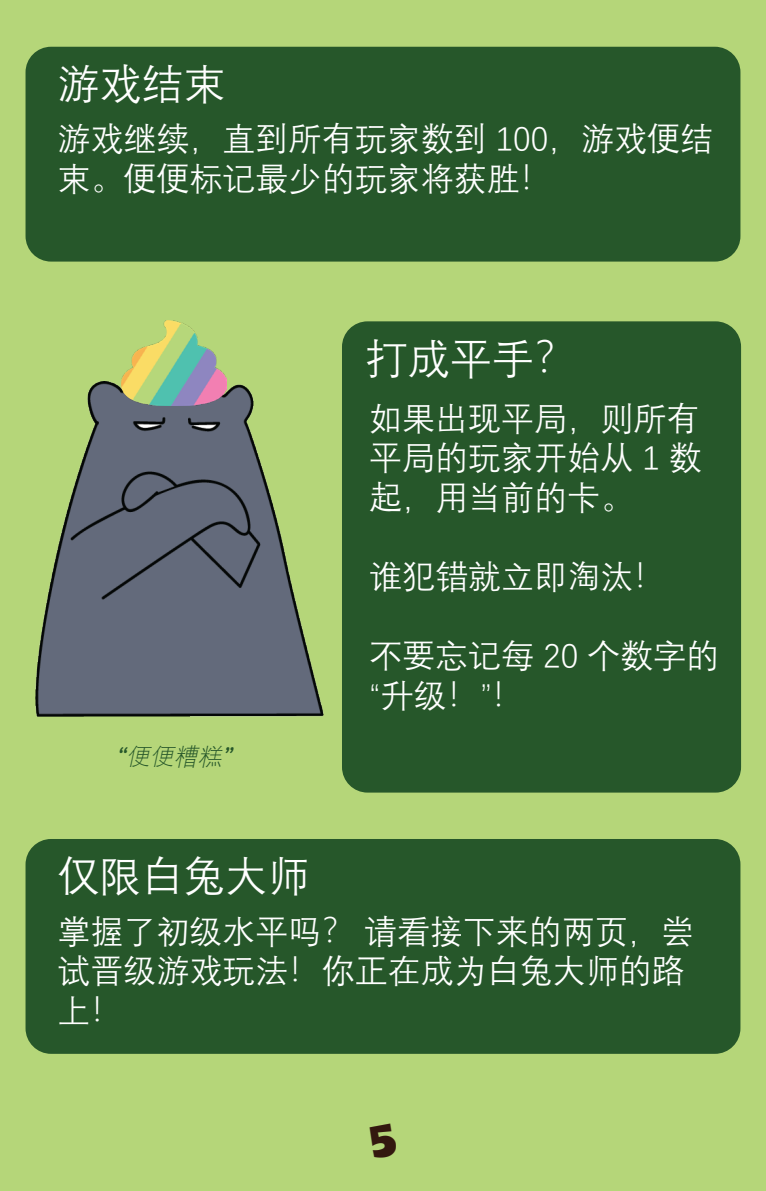
<style>
.page{position:relative;width:766px;height:1191px;background:#fff}
.page>*{position:absolute;margin:0;border:0;box-sizing:border-box;transform-origin:0 0}
.t1{font:42px "Deng Xian";color:#fff}
.t2{font:42px "Marvin";color:#33180f}
.t3{font:33px/39.6px "Deng Xian";color:#fff}
.t4{font:italic 300 24px "Deng Xian";color:#26572a}
.s1{font-family:"Nunito";font-weight:600}
</style>
<div class="page">
<div style="left:0;top:0;width:765px;height:1191px;background:#b5d679"></div>
<img style="left:36px;top:382px;width:287px;height:335px">
<img style="left:121px;top:321px;width:105px;height:85px">
<div style="left:26px;top:47px;width:714px;height:214px;background:#26572a;border-radius:26px"></div>
<div style="left:342px;top:321px;width:398px;height:471px;background:#26572a;border-radius:26px"></div>
<div style="left:26px;top:839px;width:714px;height:214px;background:#26572a;border-radius:26px"></div>
<p class="t1" style="left:57px;top:57px;width:169px">游戏结束</p>
<p class="t3" style="left:57px;top:118px;width:657px">游戏继续，直到所有玩家数到 100，游戏便结束。便便标记最少的玩家将获胜！</p>
<p class="t1" style="left:366px;top:332px;width:211px">打成平手？</p>
<p class="t3" style="left:369px;top:397px;width:334px;text-align:justify">如果出现平局，则所有平局的玩家开始从 1 数起，用当前的卡。</p>
<p class="t3" style="left:369px;top:555px;width:298px">谁犯错就立即淘汰！</p>
<p class="t4" style="left:116px;top:741px;width:124px"><span class="s1">“</span>便便糟糕<span class="s1">”</span></p>
<p class="t1" style="left:57px;top:849px;width:253px">仅限白兔大师</p>
<p class="t3" style="left:369px;top:635px;width:351px">不要忘记每 20 个数字的“升级！”！</p>
<p class="t3" style="left:57px;top:910px;width:638px">掌握了初级水平吗？ 请看接下来的两页，尝试晋级游戏玩法！你正在成为白兔大师的路上！</p>
<p class="t2" style="left:369px;top:1116px;width:30px">5</p>
</div>
